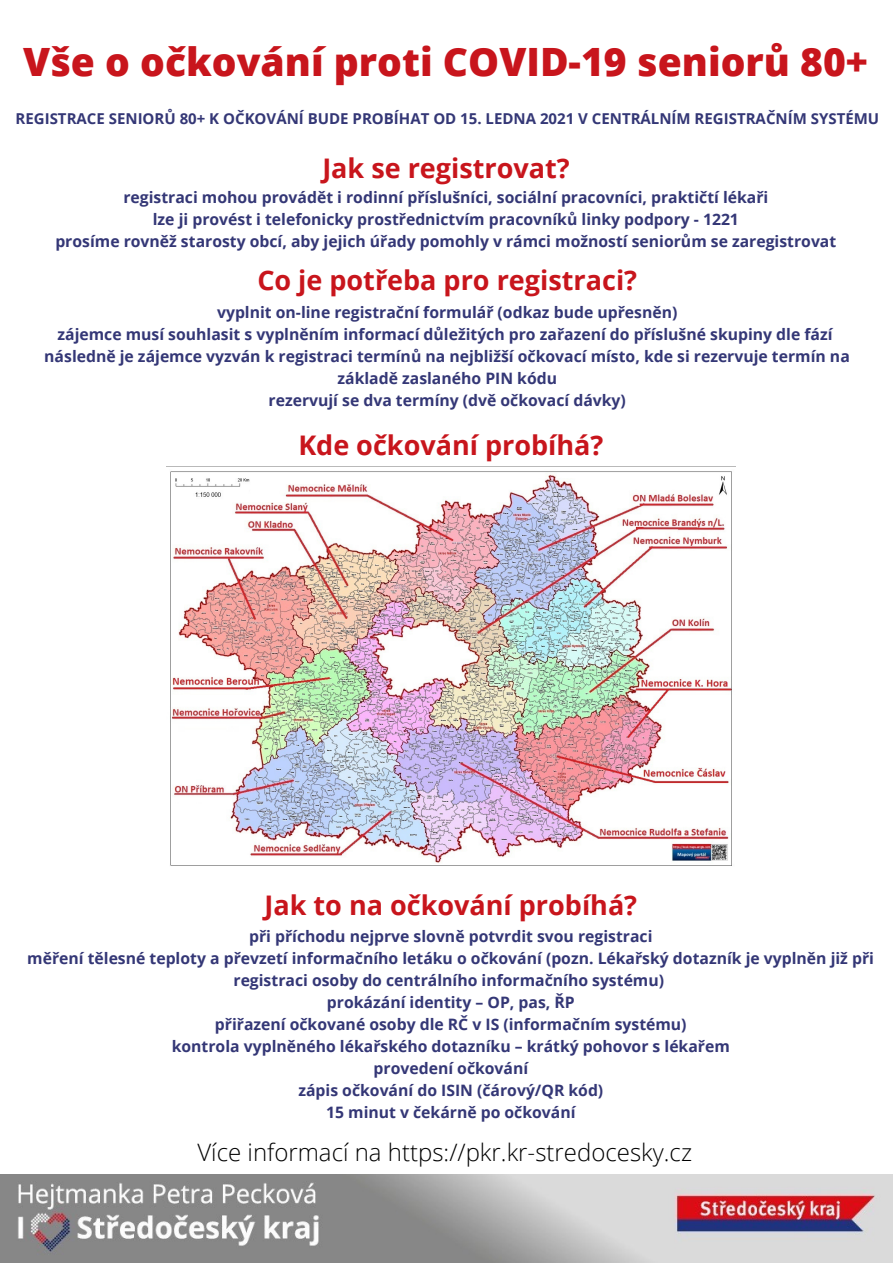
<style>
.page{position:relative;width:893px;height:1263px;background:#fff}
.page>*{position:absolute;margin:0;border:0;box-sizing:border-box;transform-origin:0 0}
.t1{font:800 39px "Open Sans";color:#c8151c}
.t2{font:700 27px "Open Sans";color:#c8151c}
.t3{font:300 24px "Open Sans";color:#000}
.t4{font:700 15.75px "Open Sans";color:#343776}
.t5{font:700 15px "Open Sans";color:#343776}
</style>
<div class="page">
<img style="left:0;top:1174px;width:893px;height:89px">
<img style="left:170px;top:471px;width:562px;height:395px">
<p class="t1" style="left:23px;top:34px;width:846px">Vše o očkování proti COVID-19 seniorů 80+</p>
<p class="t5" style="left:16px;top:108px;width:865px">REGISTRACE SENIORŮ 80+ K OČKOVÁNÍ BUDE PROBÍHAT OD 15. LEDNA 2021 V CENTRÁLNÍM REGISTRAČNÍM SYSTÉMU</p>
<p class="t2" style="left:322px;top:149px;width:249px">Jak se registrovat?</p>
<p class="t4" style="left:123px;top:186px;width:646px">registraci mohou provádět i rodinní příslušníci, sociální pracovníci, praktičtí lékaři</p>
<p class="t4" style="left:153px;top:208px;width:587px">lze ji provést i telefonicky prostřednictvím pracovníků linky podpory - 1221</p>
<p class="t4" style="left:55px;top:230px;width:782px">prosíme rovněž starosty obcí, aby jejich úřady pomohly v rámci možností seniorům se zaregistrovat</p>
<p class="t2" style="left:257px;top:261px;width:381px">Co je potřeba pro registraci?</p>
<p class="t4" style="left:217px;top:301px;width:462px">vyplnit on-line registrační formulář (odkaz bude upřesněn)</p>
<p class="t4" style="left:58px;top:323px;width:776px">zájemce musí souhlasit s vyplněním informací důležitých pro zařazení do příslušné skupiny dle fází</p>
<p class="t4" style="left:44px;top:345px;width:807px">následně je zájemce vyzván k registraci termínů na nejbližší očkovací místo, kde si rezervuje termín na</p>
<p class="t4" style="left:337px;top:367px;width:221px">základě zaslaného PIN kódu</p>
<p class="t4" style="left:269px;top:389px;width:359px">rezervují se dva termíny (dvě očkovací dávky)</p>
<p class="t2" style="left:298px;top:426px;width:306px">Kde očkování probíhá?</p>
<p class="t2" style="left:264px;top:886px;width:374px">Jak to na očkování probíhá?</p>
<p class="t4" style="left:249px;top:925px;width:405px">při příchodu nejprve slovně potvrdit svou registraci</p>
<p class="t4" style="left:27px;top:947px;width:848px">měření tělesné teploty a převzetí informačního letáku o očkování (pozn. Lékařský dotazník je vyplněn již při</p>
<p class="t4" style="left:233px;top:969px;width:432px">registraci osoby do centrálního informačního systému)</p>
<p class="t4" style="left:327px;top:991px;width:249px">prokázání identity – OP, pas, ŘP</p>
<p class="t4" style="left:215px;top:1013px;width:473px">přiřazení očkované osoby dle RČ v IS (informačním systému)</p>
<p class="t4" style="left:172px;top:1035px;width:559px">kontrola vyplněného lékařského dotazníku – krátký pohovor s lékařem</p>
<p class="t4" style="left:373px;top:1057px;width:156px">provedení očkování</p>
<p class="t4" style="left:298px;top:1079px;width:306px">zápis očkování do ISIN (čárový/QR kód)</p>
<p class="t4" style="left:326px;top:1101px;width:251px">15 minut v čekárně po očkování</p>
<p class="t3" style="left:197px;top:1135px;width:496px">Více informací na https://pkr.kr-stredocesky.cz</p>
</div>
